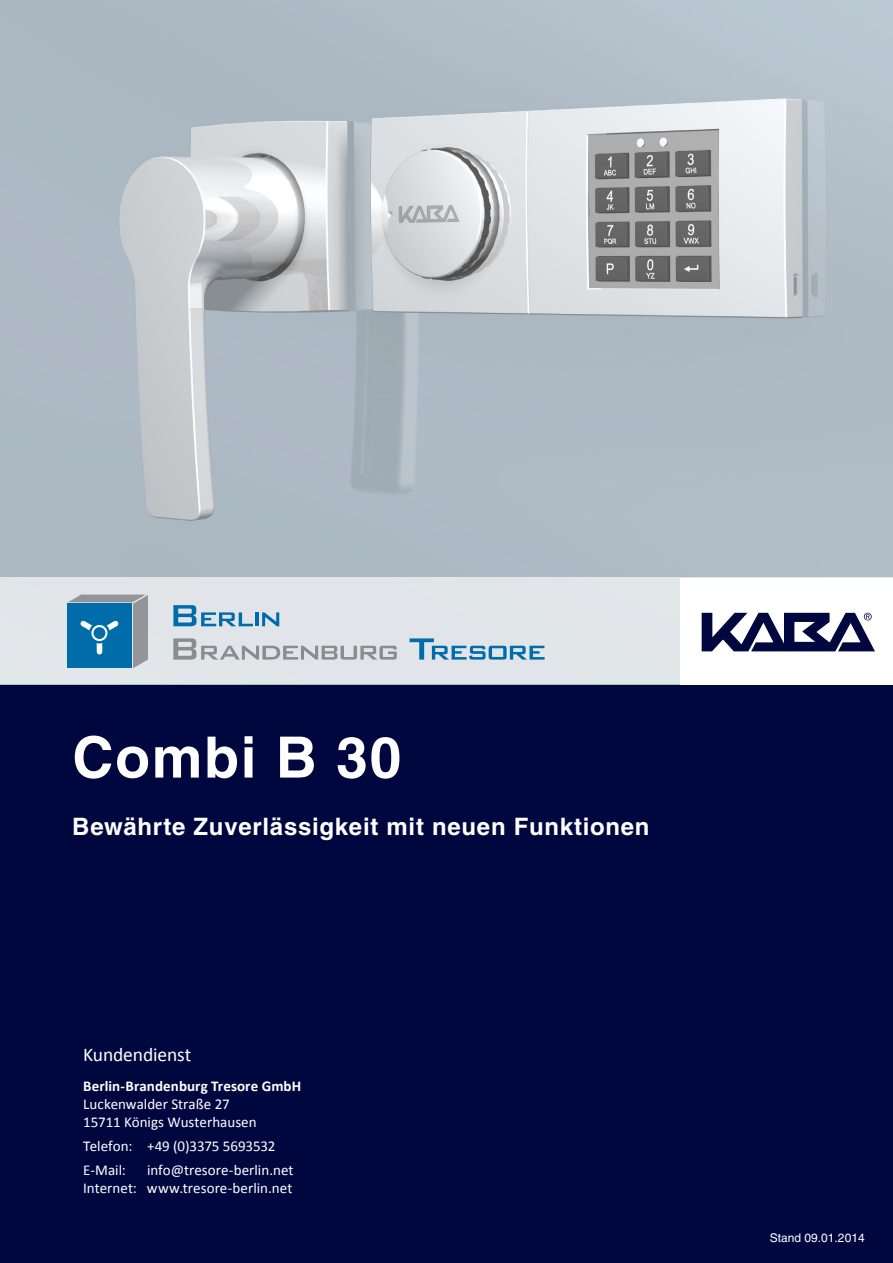
<style>
.page{position:relative;width:893px;height:1263px;background:#fff}
.page>*{position:absolute;margin:0;border:0;box-sizing:border-box;transform-origin:0 0}
.Überschrift_Frontsei{font:700 57px "Helvetica";letter-spacing:.03em;color:#fff}
.Text_Frontseite{font:700 24px "Helvetica";letter-spacing:.03em;color:#fff}
.t1{font:19.5px "Calibri";letter-spacing:-.01em;color:#fff}
.t2{font:15px/18px "Calibri";color:#fff}
.t3{font:700 15px "Calibri";letter-spacing:.005em;color:#fff}
.Kopftext{font:12px "Helvetica";color:#fff}
</style>
<div class="page">
<img style="left:0;top:0;width:893px;height:685px">
<div style="left:0;top:577px;width:893px;height:106px;background:#e1e6e9"></div>
<div style="left:680px;top:578px;width:213px;height:107px;background:#fff"></div>
<svg style="left:701px;top:612px;width:174px;height:40px"></svg>
<div style="left:0;top:686px;width:893px;height:577px;background:#00073f"></div>
<svg style="left:68px;top:594px;width:80px;height:74px;background:#3a82ab"></svg>
<svg style="left:89px;top:623px;width:21px;height:20px"></svg>
<div style="left:91px;top:625px;width:16px;height:16px;border:2px solid #fff;border-radius:50%"></div>
<svg style="left:173px;top:605px;width:80px;height:21px"></svg>
<hr style="left:255px;top:612px;width:4px;height:14px;background:#006daa">
<svg style="left:262px;top:612px;width:17px;height:14px"></svg>
<svg style="left:173px;top:638px;width:224px;height:22px"></svg>
<svg style="left:409px;top:638px;width:136px;height:22px"></svg>
<p class="Überschrift_Frontsei" style="left:72px;top:723px;width:330px">Combi B 30</p>
<p class="Text_Frontseite" style="left:72px;top:812px;width:579px">Bewährte Zuverlässigkeit mit neuen Funktionen</p>
<h3 class="t1" style="left:83px;top:1042px;width:110px">Kundendienst</h3>
<p class="t3" style="left:83px;top:1076px;width:220px">Berlin-Brandenburg Tresore GmbH</p>
<p class="t2" style="left:83px;top:1094px;width:175px">Luckenwalder Straße 27<br>15711 Königs Wusterhausen</p>
<p class="t2" style="left:83px;top:1133px;width:194px;line-height:24px">Telefon: +49 (0)3375 5693532<br>E-Mail:</p>
<p class="t2" style="left:83px;top:1160px;width:212px;text-align:right">info@tresore-berlin.net<br>Internet: www.tresore-berlin.net</p>
<p class="Kopftext" style="left:770px;top:1231px;width:96px">Stand 09.01.2014</p>
</div>
